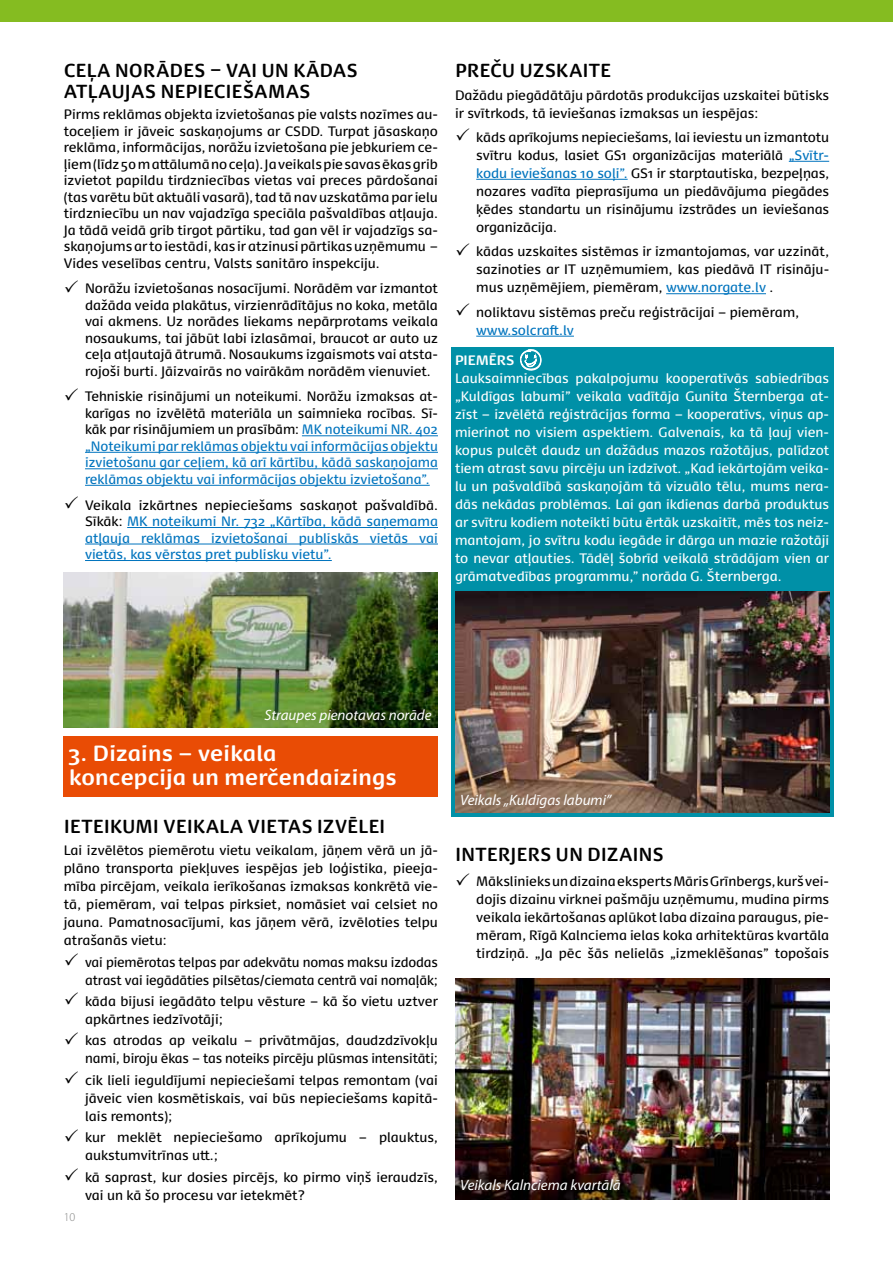
<style>
.page{position:relative;width:893px;height:1263px;background:#fff}
.page>*{position:absolute;margin:0;border:0;box-sizing:border-box;transform-origin:0 0}
.t1{font:700 21px/24px "Dancer Pro";letter-spacing:.01em;color:#fff}
.t2{font:700 18px "Dancer Pro";letter-spacing:.03em;color:#000;scale:.95 1}
.t3{font:italic 15px "Myriad Pro";color:#fff}
.t4{font:13.05px/18px "Dancer Pro";color:#000;text-align:justify}
.t5{font:13.05px/18px "Dancer Pro";color:#fff;text-align:justify}
.t6{font:13.05px/16.5px "Dancer Pro";color:#0074be;text-align:justify}
.t7{font:700 13.05px "Dancer Pro";letter-spacing:-.005em;color:#fff}
.t8{font:300 12px "Myriad Pro";color:#868786}
.s1{color:#000}
.s2{color:#0074be}
</style>
<div class="page">
<div style="left:451px;top:347px;width:382px;height:470px;background:#0090a7"></div>
<div style="left:64px;top:736px;width:374px;height:61px;background:#e94c05"></div>
<hr style="left:302px;top:435px;width:136px;height:1px;background:#0074be">
<hr style="left:85px;top:452px;width:353px;height:1px;background:#0074be">
<hr style="left:85px;top:468px;width:353px;height:1px;background:#0074be">
<hr style="left:85px;top:485px;width:345px;height:1px;background:#0074be">
<hr style="left:127px;top:527px;width:311px;height:1px;background:#0074be">
<hr style="left:85px;top:544px;width:353px;height:1px;background:#0074be">
<hr style="left:85px;top:560px;width:247px;height:1px;background:#0074be">
<hr style="left:789px;top:161px;width:40px;height:1px;background:#0074be">
<hr style="left:476px;top:179px;width:152px;height:1px;background:#0074be">
<hr style="left:666px;top:293px;width:100px;height:1px;background:#0074be">
<hr style="left:476px;top:336px;width:98px;height:1px;background:#0074be">
<img style="left:455px;top:591px;width:374px;height:221px">
<img style="left:64px;top:573px;width:374px;height:154px">
<img style="left:455px;top:978px;width:374px;height:221px">
<div style="left:0;top:0;width:893px;height:21px;background:#85bc21"></div>
<svg style="left:520px;top:349px;width:22px;height:22px"></svg>
<h2 class="t2" style="left:64px;top:58px;width:13px">CEĻA</h2>
<h2 class="t2" style="left:115px;top:58px;width:34px">NORĀDE</h2>
<h2 class="t2" style="left:195px;top:58px;width:45px">S – VAI</h2>
<h2 class="t2" style="left:262px;top:58px;width:48px">UN KĀDA</h2>
<h2 class="t2" style="left:347px;top:58px;width:13px">S</h2>
<h2 class="t2" style="left:64px;top:79px;width:4px">ATĻAU</h2>
<h2 class="t2" style="left:125px;top:79px;width:56px">JAS NEPIE</h2>
<h2 class="t2" style="left:214px;top:79px;width:48px">CIE ŠAMA</h2>
<h2 class="t2" style="left:300px;top:79px;width:13px">S</h2>
<p class="t4" style="left:64px;top:105px;width:376px;line-height:16.5px">Pirms reklāmas objekta izvietošanas pie valsts nozīmes au&shy;toceļiem ir jāveic saskaņojums ar CSDD. Turpat jāsaskaņo reklāma, informācijas, norāžu izvietošana pie jebkuriem ce&shy;ļiem (līdz 50 m attālumā no ceļa). Ja veikals pie savas ēkas grib izvietot papildu tirdzniecības vietas vai preces pārdošanai (tas varētu būt aktuāli vasarā), tad tā nav uzskatāma par ielu tirdzniecību un nav vajadzīga speciāla pašvaldības atļauja.<br>Ja tādā veidā grib tirgot pārtiku, tad gan vēl ir vajadzīgs sa&shy;skaņojums ar to iestādi, kas ir atzinusi pārtikas uzņēmumu – Vides veselības centru, Valsts sanitāro inspekciju.</p>
<p class="t4" style="left:85px;top:280px;width:354px;line-height:16.5px">Norāžu izvietošanas nosacījumi. Norādēm var izmantot dažāda veida plakātus, virzienrādītājus no koka, metāla vai akmens. Uz norādes liekams nepārprotams veikala nosaukums, tai jābūt labi izlasāmai, braucot ar auto uz ceļa atļautajā ātrumā. Nosaukums izgaismots vai atsta&shy;rojoši burti. Jāizvairās no vairākām norādēm vienuviet.</p>
<p class="t6" style="left:85px;top:388px;width:354px"><span class="s1">Tehniskie risinājumi un noteikumi. Norāžu izmaksas at&shy;karīgas no izvēlētā materiāla un saimnieka rocības. Sī&shy;kāk par risinājumiem un prasībām:</span> MK noteikumi NR. 402 „Noteikumi par reklāmas objektu vai informācijas objektu izvietošanu gar ceļiem, kā arī kārtību, kādā saskaņojama reklāmas objektu vai informācijas objektu izvietošana”.</p>
<p class="t6" style="left:85px;top:496px;width:354px"><span class="s1">Veikala izkārtnes nepieciešams saskaņot pašvaldībā.<br>Sīkāk:</span> MK noteikumi Nr. 732 „Kārtība, kādā saņemama atļauja reklāmas izvietošanai publiskās vietās vai vietās, kas vērstas pret publisku vietu”.</p>
<h2 class="t2" style="left:455px;top:58px;width:110px">PREČU UZSKAITE</h2>
<p class="t4" style="left:455px;top:85px;width:376px">Dažādu piegādātāju pārdotās produkcijas uzskaitei būtisks ir svītrkods, tā ieviešanas izmaksas un iespējas:</p>
<p class="t4" style="left:476px;top:128px;width:354px">kāds aprīkojums nepieciešams, lai ieviestu un izmantotu svītru kodus, lasiet GS1 organizācijas materiālā <span class="s2">„Svītr&shy;kodu ieviešanas 10 soļi”.</span> GS1 ir starptautiska, bezpeļņas, nozares vadīta pieprasījuma un piedāvājuma piegādes ķēdes standartu un risinājumu izstrādes un ieviešanas organizācija.</p>
<p class="t4" style="left:476px;top:242px;width:354px">kādas uzskaites sistēmas ir izmantojamas, var uzzināt, sazinoties ar IT uzņēmumiem, kas piedāvā IT risināju&shy;mus uzņēmējiem, piemēram, <span class="s2">www.norgate.lv</span> .</p>
<p class="t4" style="left:476px;top:302px;width:325px">noliktavu sistēmas preču reģistrācijai – piemēram,</p>
<p class="t6" style="left:476px;top:321px;width:99px">www.solcraft.lv</p>
<p class="t7" style="left:455px;top:351px;width:59px">PIEMĒRS</p>
<p class="t5" style="left:455px;top:368px;width:376px">Lauksaimniecības pakalpojumu kooperatīvās sabiedrības „Kuldīgas labumi” veikala vadītāja Gunita Šternberga at&shy;zīst – izvēlētā reģistrācijas forma – kooperatīvs, viņus ap&shy;mierinot no visiem aspektiem. Galvenais, ka tā ļauj vien&shy;kopus pulcēt daudz un dažādus mazos ražotājus, palīdzot tiem atrast savu pircēju un izdzīvot. „Kad iekārtojām veika&shy;lu un pašvaldībā saskaņojām tā vizuālo tēlu, mums nera&shy;dās nekādas problēmas. Lai gan ikdienas darbā produktus ar svītru kodiem noteikti būtu ērtāk uzskaitīt, mēs tos neiz&shy;mantojam, jo svītru kodu iegāde ir dārga un mazie ražotāji to nevar atļauties. Tādēļ šobrīd veikalā strādājam vien ar grāmatvedības programmu,” norāda G. Šternberga.</p>
<p class="t3" style="left:265px;top:705px;width:169px">Straupes pienotavas norāde</p>
<h1 class="t1" style="left:69px;top:740px;width:329px">3. DIZAINS – VEIKALA<br>KONCEPCIJA UN MERČENDAIZINGS</h1>
<h2 class="t2" style="left:64px;top:813px;width:19px">IETEIKUMI</h2>
<h2 class="t2" style="left:164px;top:813px;width:13px">VEIKALA</h2>
<h2 class="t2" style="left:248px;top:813px;width:12px">VIETA</h2>
<h2 class="t2" style="left:302px;top:813px;width:39px">SIZVĒLEI</h2>
<p class="t4" style="left:64px;top:841px;width:376px">Lai izvēlētos piemērotu vietu veikalam, jāņem vērā un jā&shy;plāno transporta piekļuves iespējas jeb loģistika, pieeja&shy;mība pircējam, veikala ierīkošanas izmaksas konkrētā vie&shy;tā, piemēram, vai telpas pirksiet, nomāsiet vai celsiet no jauna. Pamatnosacījumi, kas jāņem vērā, izvēloties telpu atrašanās vietu:</p>
<p class="t4" style="left:85px;top:952px;width:354px">vai piemērotas telpas par adekvātu nomas maksu izdodas atrast vai iegādāties pilsētas/ciemata centrā vai nomaļāk;</p>
<p class="t4" style="left:85px;top:991px;width:354px">kāda bijusi iegādāto telpu vēsture – kā šo vietu uztver apkārtnes iedzīvotāji;</p>
<p class="t4" style="left:85px;top:1031px;width:354px">kas atrodas ap veikalu – privātmājas, daudzdzīvokļu nami, biroju ēkas – tas noteiks pircēju plūsmas intensitāti;</p>
<p class="t4" style="left:85px;top:1070px;width:354px">cik lieli ieguldījumi nepieciešami telpas remontam (vai jāveic vien kosmētiskais, vai būs nepieciešams kapitā&shy;lais remonts);</p>
<p class="t4" style="left:85px;top:1128px;width:354px">kur meklēt nepieciešamo aprīkojumu – plauktus, aukstumvitrīnas utt.;</p>
<p class="t4" style="left:85px;top:1167px;width:354px">kā saprast, kur dosies pircējs, ko pirmo viņš ieraudzīs, vai un kā šo procesu var ietekmēt?</p>
<p class="t8" style="left:64px;top:1210px;width:13px">10</p>
<p class="t3" style="left:460px;top:791px;width:153px">Veikals „Kuldīgas labumi”</p>
<h2 class="t2" style="left:455px;top:841px;width:27px">INTER</h2>
<h2 class="t2" style="left:510px;top:841px;width:163px">JER SUNDIZAI NS</h2>
<p class="t4" style="left:476px;top:872px;width:354px">Mākslinieks un dizaina eksperts Māris Grīnbergs, kurš vei&shy;dojis dizainu virknei pašmāju uzņēmumu, mudina pirms veikala iekārtošanas aplūkot laba dizaina paraugus, pie&shy;mēram, Rīgā Kalnciema ielas koka arhitektūras kvartāla tirdziņā. „Ja pēc šās nelielās „izmeklēšanas” topošais</p>
<p class="t3" style="left:460px;top:1176px;width:162px">Veikals Kalnciema kvartālā</p>
</div>
